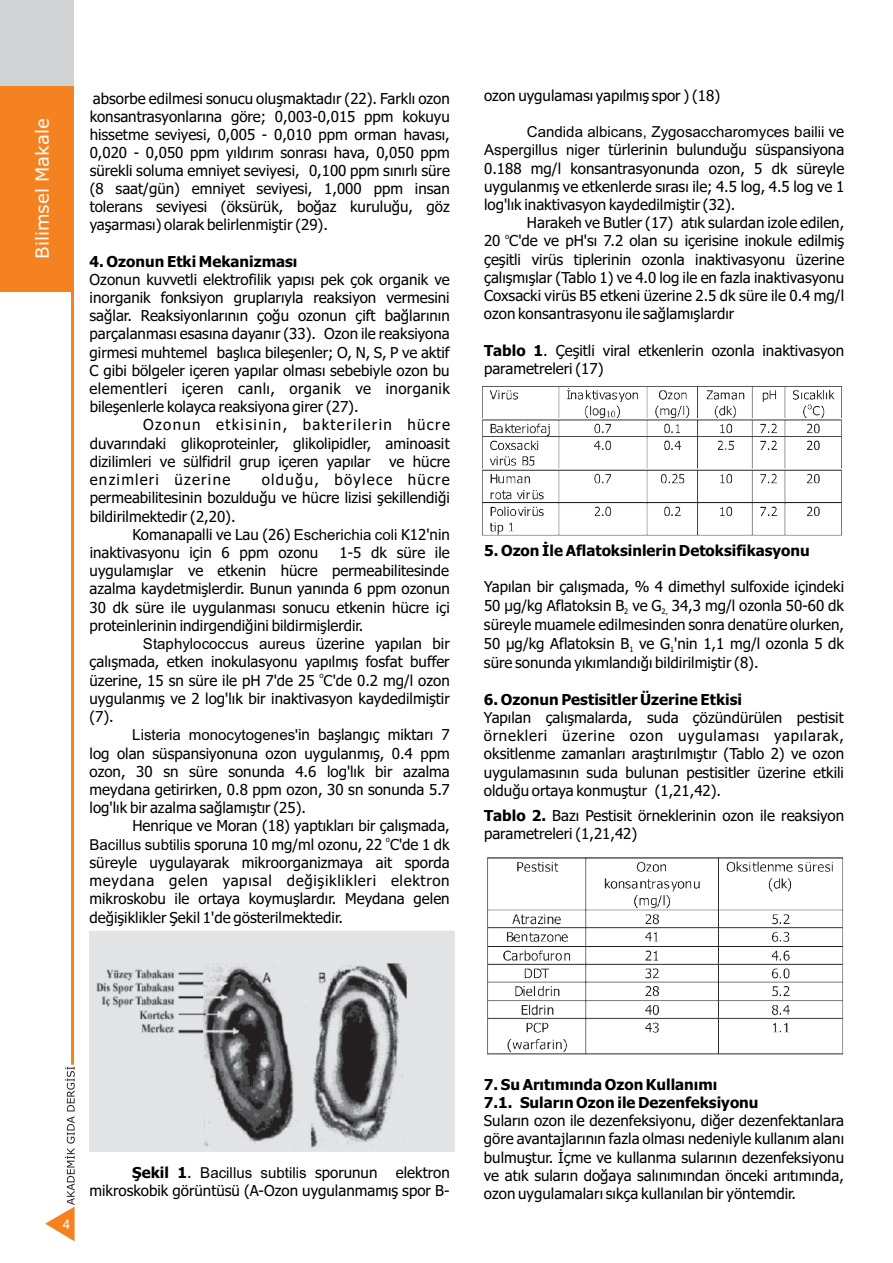
<style>
.page{position:relative;width:893px;height:1263px;background:#fff}
.page>*{position:absolute;margin:0;border:0;box-sizing:border-box;transform-origin:0 0}
.t1{font:18.15px "Verdana";color:#fff}
.t2{font:15.15px/18.1px "Tahoma";color:#000001}
.t3{font:700 15.15px/18.1px "Tahoma";color:#000001}
.t4{font:15.15px "Arial";color:#000001}
.t5{font:15.15px/18.1px "Tahoma";letter-spacing:.02em;color:#000001}
.t6{font:15.15px "Tahoma";letter-spacing:.045em;color:#000001}
.t7{font:13.65px "Arial";color:#fff}
.t8{font:7.5px "Tahoma";color:#000001}
.s1{font-family:"Tahoma"}
.s2{font-family:"Arial"}
.s3{font-weight:700}
</style>
<div class="page">
<div style="left:0;top:0;width:74px;height:105px;background:#d1d2d4"></div>
<div style="left:0;top:86px;width:74px;height:206px;background:#f58220"></div>
<hr style="left:71px;top:292px;width:3px;height:773px;background:#f58220">
<svg style="left:45px;top:1067px;width:30px;height:174px"></svg>
<img style="left:90px;top:931px;width:365px;height:221px">
<img style="left:482px;top:386px;width:360px;height:150px">
<img style="left:487px;top:857px;width:357px;height:198px">
<p class="t1" style="left:30px;top:259px;width:141px;rotate:-90deg">Bilimsel Makale</p>
<p class="t2" style="left:93px;top:88px;width:359px">absorbe edilmesi sonucu oluşmaktadır (22). Farklı ozon</p>
<p class="t2" style="left:484px;top:85px;width:238px">ozon uygulaması yapılmış spor ) (18)</p>
<p class="t2" style="left:90px;top:106px;width:362px">konsantrasyonlarına göre; 0,003-0,015 ppm kokuyu hissetme seviyesi, 0,005 - 0,010 ppm orman havası,</p>
<p class="t4" style="left:527px;top:122px;width:319px">Candida albicans, Zygosaccharomyces bailii <span class="s1">ve</span></p>
<p class="t2" style="left:90px;top:143px;width:362px">0,020 - 0,050 ppm yıldırım sonrası hava, 0,050 ppm</p>
<p class="t2" style="left:484px;top:140px;width:362px"><span class="s2">Aspergillus niger</span> türlerinin bulunduğu süspansiyona</p>
<p class="t2" style="left:90px;top:161px;width:362px">sürekli soluma emniyet seviyesi, 0,100 ppm sınırlı süre</p>
<p class="t2" style="left:484px;top:158px;width:362px">0.188 mg/l konsantrasyonunda ozon, 5 dk süreyle</p>
<p class="t2" style="left:90px;top:179px;width:362px">(8 saat/gün) emniyet seviyesi, 1,000 ppm insan</p>
<p class="t2" style="left:484px;top:176px;width:362px">uygulanmış ve etkenlerde sırası ile; 4.5 log, 4.5 log ve 1</p>
<p class="t2" style="left:90px;top:197px;width:362px">tolerans seviyesi (öksürük, boğaz kuruluğu, göz</p>
<p class="t2" style="left:484px;top:195px;width:253px">log'lık inaktivasyon kaydedilmiştir (32).</p>
<p class="t2" style="left:90px;top:215px;width:240px">yaşarması) olarak belirlenmiştir (29).</p>
<p class="t2" style="left:527px;top:213px;width:319px">Harakeh ve Butler (17) atık sulardan izole edilen,</p>
<p class="t8" style="left:505px;top:231px;width:6px">o</p>
<p class="t2" style="left:484px;top:231px;width:362px">20 C'de ve pH'sı 7.2 olan su içerisine inokule edilmiş</p>
<p class="t3" style="left:90px;top:251px;width:209px">4. Ozonun Etki Mekanizması</p>
<p class="t2" style="left:484px;top:249px;width:362px">çeşitli virüs tiplerinin ozonla inaktivasyonu üzerine</p>
<p class="t2" style="left:90px;top:269px;width:362px">Ozonun kuvvetli elektrofilik yapısı pek çok organik ve</p>
<p class="t2" style="left:484px;top:268px;width:362px">çalışmışlar (Tablo 1) ve 4.0 log ile en fazla inaktivasyonu</p>
<p class="t2" style="left:90px;top:288px;width:362px">inorganik fonksiyon gruplarıyla reaksiyon vermesini</p>
<p class="t2" style="left:484px;top:286px;width:362px">Coxsacki virüs B5 etkeni üzerine 2.5 dk süre ile 0.4 mg/l</p>
<p class="t2" style="left:90px;top:306px;width:362px">sağlar. Reaksiyonlarının çoğu ozonun çift bağlarının</p>
<p class="t2" style="left:484px;top:304px;width:252px">ozon konsantrasyonu ile sağlamışlardır</p>
<p class="t2" style="left:90px;top:324px;width:362px">parçalanması esasına dayanır (33). Ozon ile reaksiyona girmesi muhtemel başlıca bileşenler; O, N, S, P ve aktif</p>
<p class="t2" style="left:484px;top:340px;width:362px"><span class="s3">Tablo 1</span>. Çeşitli viral etkenlerin ozonla inaktivasyon</p>
<p class="t2" style="left:90px;top:361px;width:361px">C gibi bölgeler içeren yapılar olması sebebiyle ozon bu</p>
<p class="t2" style="left:484px;top:359px;width:121px">parametreleri (17)</p>
<p class="t5" style="left:90px;top:379px;width:362px">elementleri içeren canlı, organik ve inorganik bileşenlerle kolayca reaksiyona girer (27).</p>
<p class="t2" style="left:90px;top:415px;width:362px;text-align:justify;text-indent:53px">Ozonun etkisinin, bakterilerin hücre duvarındaki glikoproteinler, glikolipidler, aminoasit dizilimleri ve sülfidril grup içeren yapılar ve hücre enzimleri üzerine</p>
<p class="t2" style="left:90px;top:470px;width:362px;text-align:justify;text-indent:172px">olduğu, böylece hücre permeabilitesinin bozulduğu ve hücre lizisi şekillendiği bildirilmektedir (2,20).</p>
<p class="t2" style="left:90px;top:524px;width:362px;text-indent:43px">Komanapalli ve Lau (26) <span class="s2">Escherichia coli</span> K12'nin inaktivasyonu için 6 ppm ozonu</p>
<p class="t2" style="left:340px;top:543px;width:112px">1-5 dk süre ile</p>
<p class="t3" style="left:484px;top:540px;width:327px">5. Ozon İle Aflatoksinlerin Detoksifikasyonu</p>
<p class="t2" style="left:90px;top:561px;width:362px">uygulamışlar ve etkenin hücre permeabilitesinde azalma kaydetmişlerdir. Bunun yanında 6 ppm ozonun</p>
<p class="t2" style="left:484px;top:577px;width:362px">Yapılan bir çalışmada, % 4 dimethyl sulfoxide içindeki</p>
<p class="t2" style="left:90px;top:597px;width:362px">30 dk süre ile uygulanması sonucu etkenin hücre içi</p>
<p class="t2" style="left:484px;top:595px;width:362px">50 µg/kg Aflatoksin B ve G 34,3 mg/l ozonla 50-60 dk</p>
<p class="t8" style="left:624px;top:606px;width:6px">2</p>
<p class="t8" style="left:662px;top:606px;width:8px">2,</p>
<p class="t2" style="left:90px;top:616px;width:275px">proteinlerinin indirgendiğini bildirmişlerdir.</p>
<p class="t2" style="left:484px;top:615px;width:362px">süreyle muamele edilmesinden sonra denatüre olurken,</p>
<p class="t4" style="left:143px;top:634px;width:308px">Staphylococcus aureus <span class="s1">üzerine yapılan bir</span></p>
<p class="t2" style="left:484px;top:633px;width:362px">50 µg/kg Aflatoksin B ve G 'nin 1,1 mg/l ozonla 5 dk</p>
<p class="t8" style="left:629px;top:644px;width:6px">1</p>
<p class="t8" style="left:670px;top:644px;width:6px">1</p>
<p class="t2" style="left:90px;top:652px;width:362px">çalışmada, etken inokulasyonu yapılmış fosfat buffer</p>
<p class="t2" style="left:484px;top:653px;width:276px">süre sonunda yıkımlandığı bildirilmiştir (8).</p>
<p class="t8" style="left:320px;top:670px;width:6px">o</p>
<p class="t2" style="left:90px;top:670px;width:362px">üzerine, 15 sn süre ile pH 7'de 25 C'de 0.2 mg/l ozon uygulanmış ve 2 log'lık bir inaktivasyon kaydedilmiştir</p>
<p class="t3" style="left:484px;top:689px;width:260px">6. Ozonun Pestisitler Üzerine Etkisi</p>
<p class="t2" style="left:90px;top:707px;width:26px">(7).</p>
<p class="t2" style="left:484px;top:708px;width:362px">Yapılan çalışmalarda, suda çözündürülen pestisit</p>
<p class="t4" style="left:132px;top:725px;width:319px">Listeria monocytogenes'<span class="s1">in başlangıç miktarı 7</span></p>
<p class="t6" style="left:484px;top:725px;width:362px">örnekleri üzerine ozon uygulaması yapılarak,</p>
<p class="t2" style="left:90px;top:743px;width:362px">log olan süspansiyonuna ozon uygulanmış, 0.4 ppm</p>
<p class="t2" style="left:484px;top:744px;width:362px">oksitlenme zamanları araştırılmıştır (Tablo 2) ve ozon</p>
<p class="t2" style="left:90px;top:761px;width:362px">ozon, 30 sn süre sonunda 4.6 log'lık bir azalma</p>
<p class="t2" style="left:484px;top:762px;width:362px">uygulamasının suda bulunan pestisitler üzerine etkili</p>
<p class="t2" style="left:90px;top:780px;width:362px">meydana getirirken, 0.8 ppm ozon, 30 sn sonunda 5.7</p>
<p class="t2" style="left:484px;top:780px;width:239px">olduğu ortaya konmuştur (1,21,42).</p>
<p class="t2" style="left:90px;top:798px;width:218px">log'lık bir azalma sağlamıştır (25).</p>
<p class="t2" style="left:484px;top:805px;width:362px"><span class="s3">Tablo 2.</span> Bazı Pestisit örneklerinin ozon ile reaksiyon</p>
<p class="t2" style="left:132px;top:816px;width:319px">Henrique ve Moran (18) yaptıkları bir çalışmada,</p>
<p class="t2" style="left:484px;top:824px;width:155px">parametreleri (1,21,42)</p>
<p class="t8" style="left:386px;top:834px;width:6px">o</p>
<p class="t2" style="left:90px;top:834px;width:362px;text-align:justify"><span class="s2">Bacillus subtilis</span> sporuna 10 mg/ml ozonu, 22 C'de 1 dk süreyle uygulayarak mikroorganizmaya ait sporda meydana gelen yapısal değişiklikleri elektron mikroskobu ile ortaya koymuşlardır. Meydana gelen değişiklikler Şekil 1'de gösterilmektedir.</p>
<p class="t7" style="left:63px;top:1215px;width:9px">4</p>
<p class="t3" style="left:484px;top:1074px;width:276px">7. Su Arıtımında Ozon Kullanımı<br>7.1. Suların Ozon ile Dezenfeksiyonu</p>
<p class="t2" style="left:484px;top:1111px;width:362px;text-align:justify">Suların ozon ile dezenfeksiyonu, diğer dezenfektanlara göre avantajlarının fazla olması nedeniyle kullanım alanı bulmuştur. İçme ve kullanma sularının dezenfeksiyonu</p>
<p class="t2" style="left:132px;top:1162px;width:319px"><span class="s3">Şekil 1</span>. <span class="s2">Bacillus subtilis</span> sporunun elektron</p>
<p class="t2" style="left:484px;top:1165px;width:362px">ve atık suların doğaya salınımından önceki arıtımında,</p>
<p class="t2" style="left:90px;top:1180px;width:362px">mikroskobik görüntüsü (A-Ozon uygulanmamış spor B-</p>
<p class="t2" style="left:484px;top:1184px;width:314px">ozon uygulamaları sıkça kullanılan bir yöntemdir.</p>
</div>
